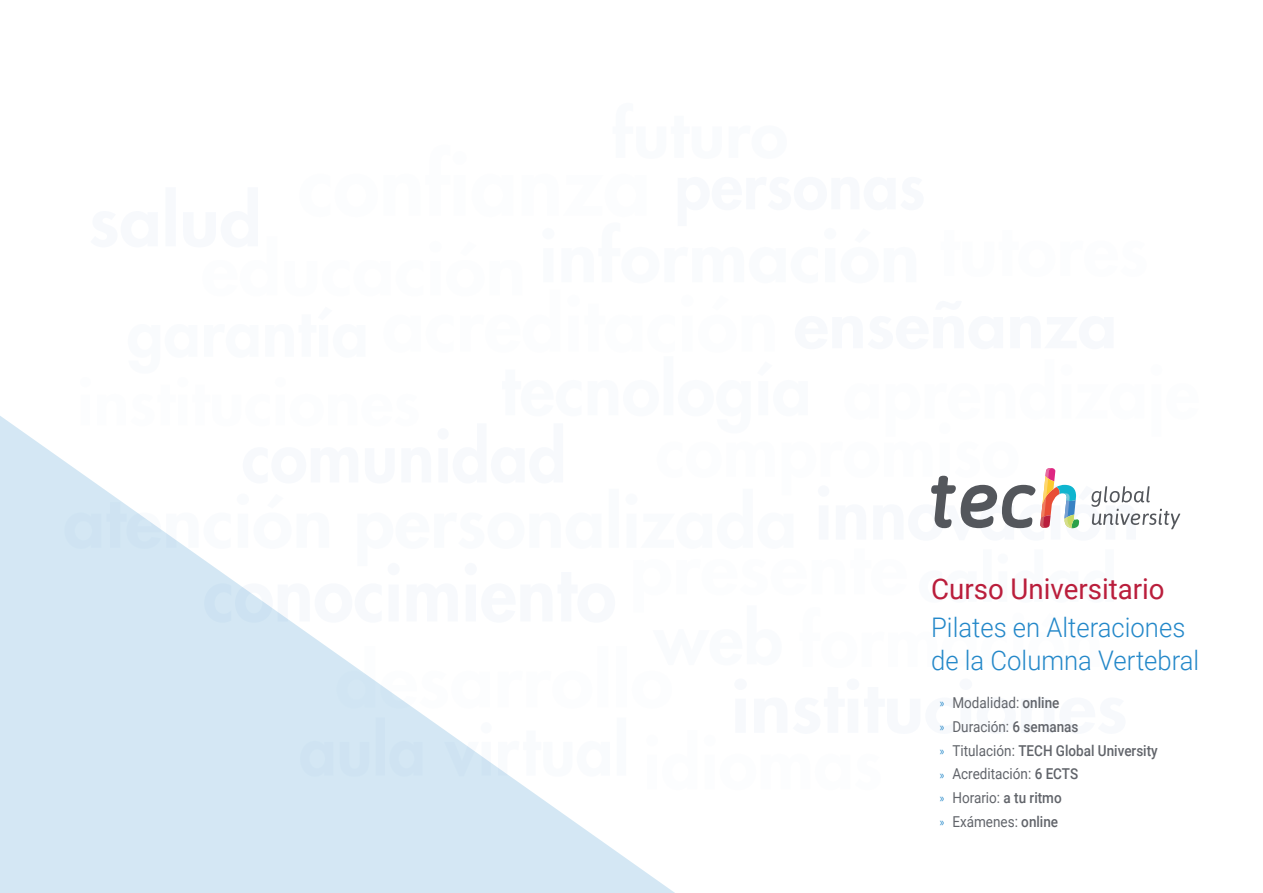
<style>
.page{position:relative;width:1263px;height:893px;background:#fff}
.page>*{position:absolute;margin:0;border:0;box-sizing:border-box;transform-origin:0 0}
.t1{font:28.5px "Roboto";color:#ba1e3c}
.t2{font:300 27px/33px "Roboto";color:#2488c9;scale:.95 1}
.t3{font:15px/23.7px "Roboto";color:#61646a;scale:.9 1}
.s1{font-family:"Myriad Pro";font-size:12px;color:#2488c9}
.s2{font-weight:500}
</style>
<div class="page">
<svg style="left:0;top:416px;width:675px;height:477px;background:#d8e9f5"></svg>
<svg style="left:64px;top:416px;width:1117px;height:374px"></svg>
<h1 class="t1" style="left:931px;top:569px;width:235px">Curso Universitario</h1>
<h2 class="t2" style="left:931px;top:610px;width:284px">Pilates en Alteraciones de la Columna Vertebral</h2>
<p class="t3" style="left:940px;top:690px;width:244px"><span class="s1">»</span> Modalidad: <span class="s2">online<br></span><span class="s1">»</span> Duración: <span class="s2">6 semanas<br></span><span class="s1">»</span> Titulación: <span class="s2">TECH Global University </span><span class="s1">»</span> Acreditación: <span class="s2">6 ECTS<br></span><span class="s1">»</span> Horario: <span class="s2">a tu ritmo<br></span><span class="s1">»</span> Exámenes: <span class="s2">online</span></p>
</div>
